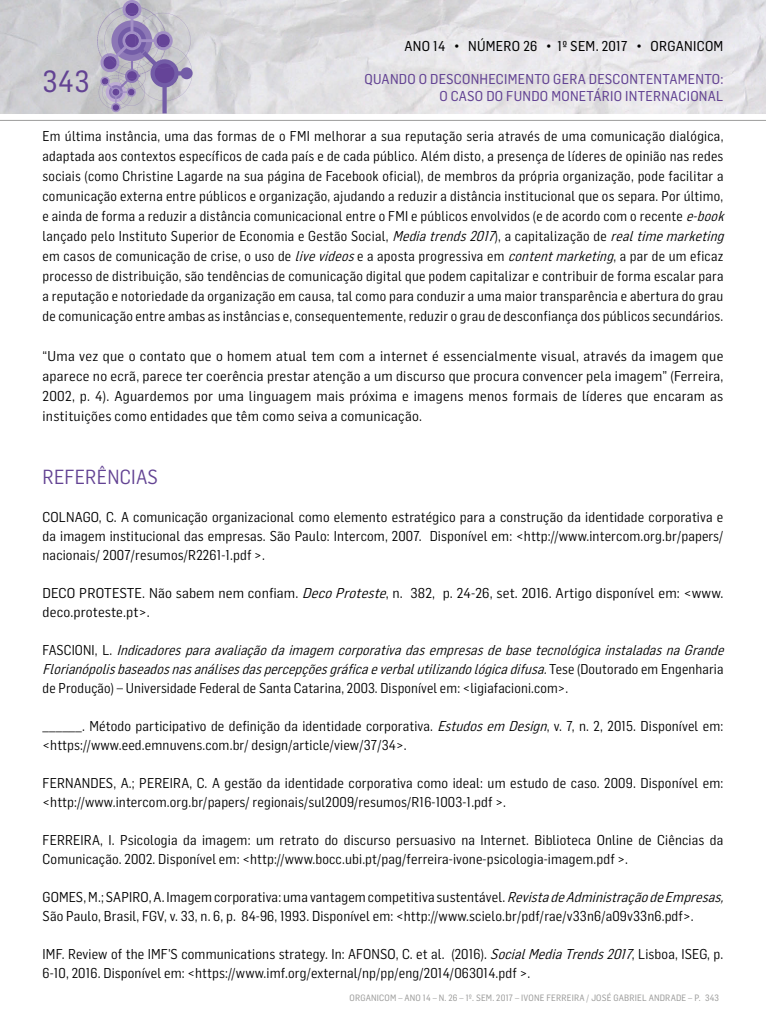
<style>
.page{position:relative;width:766px;height:1021px;background:#fff}
.page>*{position:absolute;margin:0;border:0;box-sizing:border-box;transform-origin:0 0}
.t1{font:30px "Flama Semicondensed Basic";color:#634393}
.t2{font:20px "Flama Semicondensed";letter-spacing:.01em;color:#634393}
.t3{font:14px/20px "Flama Semicondensed";letter-spacing:.02em;color:#000}
.t4{font:italic 14px/19px "Flama Semicondensed";color:#000}
.t5{font:14px/19px "Flama Semicondensed";letter-spacing:.02em;color:#000;scale:1.04 1}
.t6{font:14px/16.8px "Flama Semicondensed Basic";letter-spacing:.02em;color:#634393;text-align:right}
.t7{font:14px "Flama Semicondensed Basic";letter-spacing:.02em;color:#000}
.t8{font:9px "Flama Semicondensed Basic";letter-spacing:.02em;color:#9d9d9c}
.s1{font-style:italic}
.s2{font-style:normal}
</style>
<div class="page">
<img style="left:0;top:0;width:765px;height:113px">
<hr style="left:0;top:120px;width:765px;height:1px;background:#9d9d9c">
<svg style="left:97px;top:0;width:95px;height:113px;background:#afa6c1"></svg>
<p class="t7" style="left:404px;top:37px;width:320px">ANO 14 • NÚMERO 26 • 1º SEM. 2017 • ORGANICOM</p>
<p class="t6" style="left:364px;top:70px;width:360px">QUANDO O DESCONHECIMENTO GERA DESCONTENTAMENTO:<br>O CASO DO FUNDO MONETÁRIO INTERNACIONAL</p>
<h1 class="t1" style="left:43px;top:62px;width:48px">343</h1>
<p class="t3" style="left:43px;top:125px;width:686px">Em última instância, uma das formas de o FMI melhorar a sua reputação seria através de uma comunicação dialógica, adaptada aos contextos específicos de cada país e de cada público. Além disto, a presença de líderes de opinião nas redes sociais (como Christine Lagarde na sua página de Facebook oficial), de membros da própria organização, pode facilitar a comunicação externa entre públicos e organização, ajudando a reduzir a distância institucional que os separa. Por último, e ainda de forma a reduzir a distância comunicacional entre o FMI e públicos envolvidos (e de acordo com o recente <span class="s1">e-book </span>lançado pelo Instituto Superior de Economia e Gestão Social, <span class="s1">Mediatrends2017</span>), a capitalização de <span class="s1">realtimemarketing </span>em casos de comunicação de crise, o uso de <span class="s1">livevideos</span>e a aposta progressiva em <span class="s1">contentmarketing</span>, a par de um eficaz processo de distribuição, são tendências de comunicação digital que podem capitalizar e contribuir de forma escalar para a reputação e notoriedade da organização em causa, tal como para conduzir a uma maior transparência e abertura do grau de comunicação entre ambas as instâncias e, consequentemente, reduzir o grau de desconfiança dos públicos secundários.</p>
<p class="t3" style="left:43px;top:345px;width:682px;text-align:justify">“Uma vez que o contato que o homem atual tem com a internet é essencialmente visual, através da imagem que aparece no ecrã, parece ter coerência prestar atenção a um discurso que procura convencer pela imagem” (Ferreira, 2002, p. 4). Aguardemos por uma linguagem mais próxima e imagens menos formais de líderes que encaram as instituições como entidades que têm como seiva a comunicação.</p>
<h2 class="t2" style="left:43px;top:464px;width:117px">REFERÊNCIAS</h2>
<p class="t3" style="left:43px;top:507px;width:682px;line-height:19px;text-align:justify">COLNAGO, C. A comunicação organizacional como elemento estratégico para a construção da identidade corporativa e da imagem institucional das empresas. São Paulo: Intercom, 2007. Disponível em: &lt;http://www.intercom.org.br/papers/ nacionais/ 2007/resumos/R2261-1.pdf &gt;.</p>
<p class="t5" style="left:43px;top:583px;width:656px">DECO PROTESTE. Não sabem nem confiam. <span class="s1">DecoProteste</span>, n. 382, p. 24-26, set. 2016. Artigo disponível em: &lt;www. deco.proteste.pt&gt;.</p>
<p class="t4" style="left:43px;top:640px;width:686px"><span class="s2">F A S C I O N I , L .</span> Indicadoresparaavaliaçãodaimagem corporativadasempresasdebasetecnológicainstaladasnaGrande<br>Florianópolisbaseadosnasanálisesdaspercepçõesgráficaeverbalutilizandológicadifusa.<span class="s2">T e s e ( D o u t o r a d o e m E n g e n h a r i a de Produção) – Universidade Federal de Santa Catarina, 2003. Disponível em: &lt;ligiafacioni.com&gt;.</span></p>
<p class="t3" style="left:43px;top:716px;width:682px;line-height:19px">______. Método participativo de definição da identidade corporativa. <span class="s1">Estudosem Design</span>, v. 7, n. 2, 2015. Disponível em: &lt;https://www.eed.emnuvens.com.br/ design/article/view/37/34&gt;.</p>
<p class="t3" style="left:43px;top:773px;width:682px;line-height:19px">FERNANDES, A.; PEREIRA, C. A gestão da identidade corporativa como ideal: um estudo de caso. 2009. Disponível em: &lt;http://www.intercom.org.br/papers/ regionais/sul2009/resumos/R16-1003-1.pdf &gt;.</p>
<p class="t3" style="left:43px;top:830px;width:682px;line-height:19px">FERREIRA, I. Psicologia da imagem: um retrato do discurso persuasivo na Internet. Biblioteca Online de Ciências da<br>Comunicação. 2002. Disponível em: &lt;http://www.bocc.ubi.pt/pag/ferreira-ivone-psicologia-imagem.pdf &gt;.</p>
<p class="t3" style="left:43px;top:887px;width:686px;line-height:19px">GOMES, M.; SAPIRO, A. Imagem corporativa: uma vantagem competitiva sustentável. <span class="s1">RevistadeAdministraçãodeEmpresas,<br></span>São Paulo, Brasil, FGV, v. 33, n. 6, p. 84-96, 1993. Disponível em: &lt;http://www.scielo.br/pdf/rae/v33n6/a09v33n6.pdf&gt;.</p>
<p class="t3" style="left:43px;top:944px;width:682px;line-height:19px">IMF. Review of the IMF’S communications strategy. In: AFONSO, C. et al. (2016). <span class="s1">SocialMediaTrends2017</span>, Lisboa, ISEG, p.<br>6-10, 2016. Disponível em: &lt;https://www.imf.org/external/np/pp/eng/2014/063014.pdf &gt;.</p>
<p class="t8" style="left:349px;top:992px;width:371px">ORGANICOM – ANO 14 – N. 26 – 1º. SEM. 2017 – IVONE FERREIRA / JOSÉ GABRIEL ANDRADE – P. 343</p>
</div>
